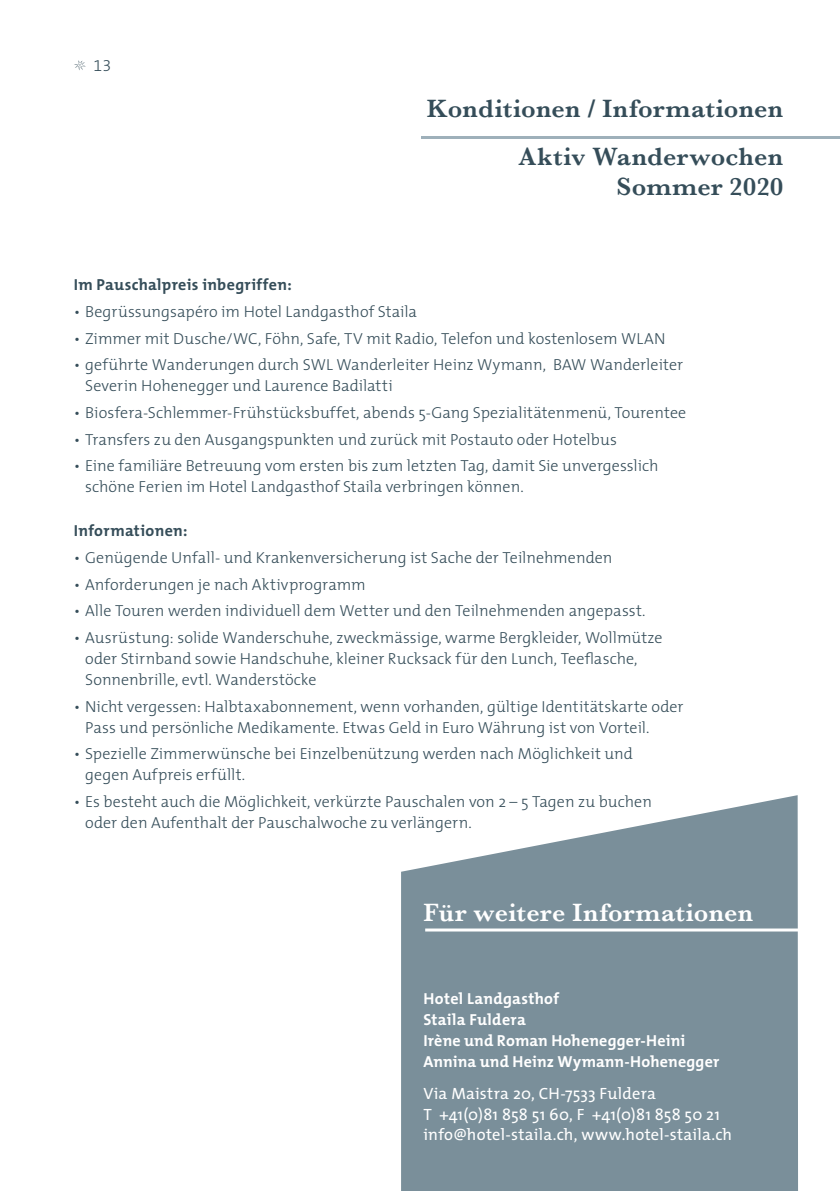
<style>
.page{position:relative;width:840px;height:1191px;background:#fff}
.page>*{position:absolute;margin:0;border:0;box-sizing:border-box;transform-origin:0 0}
.t1{font:600 26px/48px "Baskerville";letter-spacing:.015em;color:#354d59;text-align:right}
.t2{font:600 26px "Baskerville";letter-spacing:.015em;color:#fff}
.t3{font:16.4px/20.8px "The Mix";letter-spacing:.01em;color:#fff}
.t4{font:300 16px/21px "The Mix";letter-spacing:.005em;color:#354d59}
.t5{font:700 16px/20.8px "The Mix";letter-spacing:.01em;color:#fff}
.t6{font:700 16px "The Mix";letter-spacing:.02em;color:#354d59}
.t7{font:16px "The Mix Light Expert";color:#354d59}
</style>
<div class="page">
<svg style="left:74px;top:60px;width:12px;height:10px"></svg>
<hr style="left:421px;top:136px;width:418px;height:2px;background:#9eb0ba">
<svg style="left:401px;top:795px;width:396px;height:396px;background:#879aa4"></svg>
<hr style="left:425px;top:928px;width:372px;height:3px;background:#fff">
<p class="t7" style="left:93px;top:53px;width:19px">13</p>
<h1 class="t1" style="left:427px;top:85px;width:357px">Konditionen / Informationen<br>Aktiv Wanderwochen</h1>
<h1 class="t1" style="left:616px;top:163px;width:168px">Sommer 2020</h1>
<p class="t6" style="left:74px;top:271px;width:219px">Im Pauschalpreis inbegriffen:</p>
<p class="t4" style="left:74px;top:300px;width:344px">• Begrüssungsapéro im Hotel Landgasthof Staila</p>
<p class="t4" style="left:74px;top:327px;width:593px">• Zimmer mit Dusche/WC, Föhn, Safe, TV mit Radio, Telefon und kostenlosem WLAN</p>
<p class="t4" style="left:85px;top:354px;width:599px;text-indent:-11px">• geführte Wanderungen durch SWL Wanderleiter Heinz Wymann, BAW Wanderleiter<br>Severin Hohenegger und Laurence Badilatti</p>
<p class="t4" style="left:74px;top:401px;width:613px">• Biosfera-Schlemmer-Frühstücksbuffet, abends 5-Gang Spezialitätenmenü, Tourentee</p>
<p class="t4" style="left:74px;top:428px;width:544px">• Transfers zu den Ausgangspunkten und zurück mit Postauto oder Hotelbus</p>
<p class="t4" style="left:85px;top:455px;width:574px;text-indent:-11px">• Eine familiäre Betreuung vom ersten bis zum letzten Tag, damit Sie unvergesslich schöne Ferien im Hotel Landgasthof Staila verbringen können.</p>
<p class="t6" style="left:74px;top:517px;width:115px">Informationen:</p>
<p class="t4" style="left:74px;top:546px;width:540px">• Genügende Unfall- und Krankenversicherung ist Sache der Teilnehmenden</p>
<p class="t4" style="left:74px;top:573px;width:293px">• Anforderungen je nach Aktivprogramm</p>
<p class="t4" style="left:74px;top:600px;width:573px">• Alle Touren werden individuell dem Wetter und den Teilnehmenden angepasst.</p>
<p class="t4" style="left:85px;top:626px;width:578px;text-indent:-11px">• Ausrüstung: solide Wanderschuhe, zweckmässige, warme Bergkleider, Wollmütze oder Stirnband sowie Handschuhe, kleiner Rucksack für den Lunch, Teeflasche,<br>Sonnenbrille, evtl. Wanderstöcke</p>
<p class="t4" style="left:85px;top:695px;width:599px;text-indent:-11px">• Nicht vergessen: Halbtaxabonnement, wenn vorhanden, gültige Identitätskarte oder<br>Pass und persönliche Medikamente. Etwas Geld in Euro Währung ist von Vorteil.</p>
<p class="t4" style="left:85px;top:743px;width:549px;text-indent:-11px">• Spezielle Zimmerwünsche bei Einzelbenützung werden nach Möglichkeit und gegen Aufpreis erfüllt.</p>
<p class="t4" style="left:85px;top:790px;width:568px;text-indent:-11px">• Es besteht auch die Möglichkeit, verkürzte Pauschalen von 2 – 5 Tagen zu buchen oder den Aufenthalt der Pauschalwoche zu verlängern.</p>
<h1 class="t2" style="left:423px;top:893px;width:331px">Für weitere Informationen</h1>
<p class="t5" style="left:423px;top:988px;width:297px">Hotel Landgasthof<br>Staila Fuldera<br>Irène und Roman Hohenegger-Heini<br>Annina und Heinz Wymann-Hohenegger</p>
<p class="t3" style="left:423px;top:1082px;width:310px">Via Maistra 20, CH-7533 Fuldera<br>T +41(0)81 858 51 60, F +41(0)81 858 50 21 info@hotel-staila.ch, www.hotel-staila.ch</p>
</div>
